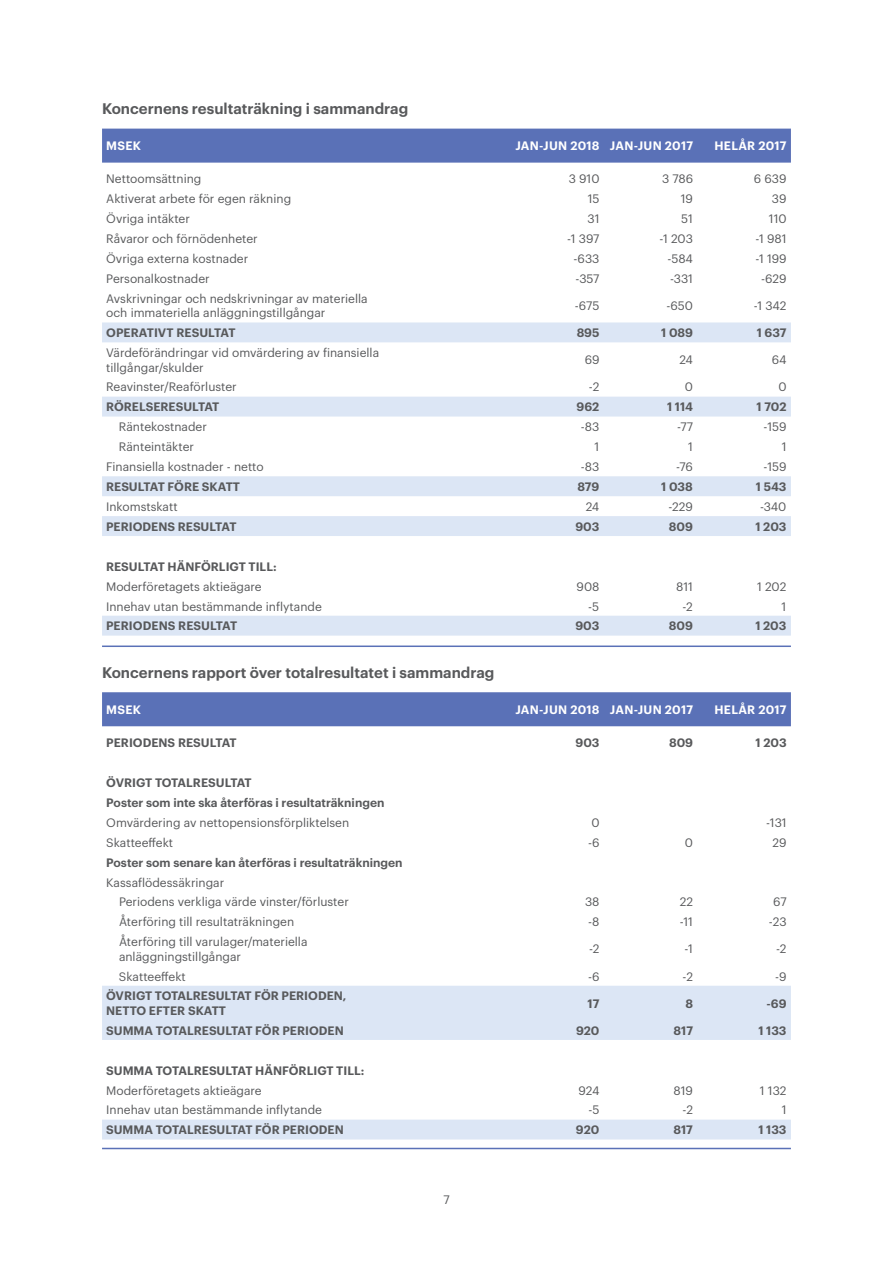
<style>
.page{position:relative;width:893px;height:1263px;background:#fff}
.page>*{position:absolute;margin:0;border:0;box-sizing:border-box;transform-origin:0 0}
.t1{font:600 15px "Graphik";color:#58595b}
.t2{font:12px/14.4px "Graphik";color:#58595b}
.t3{font:600 12px/20px "Graphik";color:#58595b}
.t4{font:600 12px "Graphik";letter-spacing:.02em;color:#fff}
</style>
<div class="page">
<div style="left:102px;top:129px;width:689px;height:34px;background:#5a71b7"></div>
<svg style="left:102px;top:322px;width:689px;height:314px"></svg>
<hr style="left:102px;top:645px;width:689px;height:2px;background:#5a71b7">
<div style="left:102px;top:692px;width:689px;height:34px;background:#5a71b7"></div>
<svg style="left:102px;top:986px;width:689px;height:153px"></svg>
<hr style="left:102px;top:1148px;width:689px;height:1px;background:#5a71b7">
<p class="t1" style="left:102px;top:97px;width:308px">Koncernens resultaträkning i sammandrag</p>
<p class="t4" style="left:106px;top:137px;width:36px">MSEK</p>
<p class="t4" style="left:515px;top:137px;width:179px">JAN-JUN 2018 JAN-JUN 2017</p>
<p class="t4" style="left:715px;top:137px;width:74px">HELÅR 2017</p>
<p class="t2" style="left:106px;top:171px;width:97px">Nettoomsättning</p>
<p class="t2" style="left:569px;top:171px;width:32px">3 910</p>
<p class="t2" style="left:662px;top:171px;width:33px">3 786</p>
<p class="t2" style="left:754px;top:171px;width:34px">6 639</p>
<p class="t2" style="left:106px;top:191px;width:186px">Aktiverat arbete för egen räkning</p>
<p class="t2" style="left:588px;top:191px;width:13px">15</p>
<p class="t2" style="left:681px;top:191px;width:14px">19</p>
<p class="t2" style="left:772px;top:191px;width:16px">39</p>
<p class="t2" style="left:106px;top:211px;width:85px">Övriga intäkter</p>
<p class="t2" style="left:588px;top:211px;width:13px">31</p>
<p class="t2" style="left:681px;top:211px;width:13px">51</p>
<p class="t2" style="left:769px;top:211px;width:19px">110</p>
<p class="t2" style="left:106px;top:231px;width:153px">Råvaror och förnödenheter</p>
<p class="t2" style="left:567px;top:231px;width:34px">-1 397</p>
<p class="t2" style="left:659px;top:231px;width:35px">-1 203</p>
<p class="t2" style="left:755px;top:231px;width:33px">-1 981</p>
<p class="t2" style="left:106px;top:251px;width:144px">Övriga externa kostnader</p>
<p class="t2" style="left:574px;top:251px;width:27px">-633</p>
<p class="t2" style="left:667px;top:251px;width:27px">-584</p>
<p class="t2" style="left:755px;top:251px;width:33px">-1 199</p>
<p class="t2" style="left:106px;top:270px;width:105px">Personalkostnader</p>
<p class="t2" style="left:576px;top:270px;width:25px">-357</p>
<p class="t2" style="left:670px;top:270px;width:24px">-331</p>
<p class="t2" style="left:761px;top:270px;width:27px">-629</p>
<p class="t2" style="left:106px;top:290px;width:263px">Avskrivningar och nedskrivningar av materiella och immateriella anläggningstillgångar</p>
<p class="t2" style="left:575px;top:298px;width:26px">-675</p>
<p class="t2" style="left:666px;top:298px;width:28px">-650</p>
<p class="t2" style="left:754px;top:298px;width:34px">-1 342</p>
<p class="t3" style="left:106px;top:322px;width:18px">Operativt</p>
<p class="t3" style="left:176px;top:322px;width:9px">resultat</p>
<p class="t3" style="left:577px;top:322px;width:24px">895</p>
<p class="t3" style="left:661px;top:322px;width:33px">1 089</p>
<p class="t3" style="left:757px;top:322px;width:31px">1 637</p>
<p class="t2" style="left:106px;top:345px;width:274px">Värdeförändringar vid omvärdering av finansiella tillgångar/skulder</p>
<p class="t2" style="left:585px;top:352px;width:16px">69</p>
<p class="t2" style="left:679px;top:352px;width:15px">24</p>
<p class="t2" style="left:772px;top:352px;width:16px">64</p>
<p class="t2" style="left:106px;top:379px;width:132px">Reavinster/Reaförluster</p>
<p class="t2" style="left:589px;top:379px;width:12px">-2</p>
<p class="t2" style="left:685px;top:379px;width:10px">0</p>
<p class="t2" style="left:778px;top:379px;width:10px">0</p>
<p class="t3" style="left:106px;top:396px;width:115px">RÖRELSERESULTAT</p>
<p class="t3" style="left:577px;top:396px;width:24px">962</p>
<p class="t3" style="left:667px;top:396px;width:27px">1 114</p>
<p class="t3" style="left:757px;top:396px;width:31px">1 702</p>
<p class="t2" style="left:119px;top:419px;width:89px">Räntekostnader</p>
<p class="t2" style="left:581px;top:419px;width:20px">-83</p>
<p class="t2" style="left:677px;top:419px;width:17px">-77</p>
<p class="t2" style="left:764px;top:419px;width:24px">-159</p>
<p class="t2" style="left:119px;top:439px;width:77px">Ränteintäkter</p>
<p class="t2" style="left:595px;top:439px;width:6px">1</p>
<p class="t2" style="left:688px;top:439px;width:6px">1</p>
<p class="t2" style="left:782px;top:439px;width:6px">1</p>
<p class="t2" style="left:106px;top:459px;width:159px">Finansiella kostnader - netto</p>
<p class="t2" style="left:581px;top:459px;width:20px">-83</p>
<p class="t2" style="left:676px;top:459px;width:18px">-76</p>
<p class="t2" style="left:764px;top:459px;width:24px">-159</p>
<p class="t3" style="left:106px;top:476px;width:135px">RESULTAT FÖRE SKATT</p>
<p class="t3" style="left:578px;top:476px;width:23px">879</p>
<p class="t3" style="left:661px;top:476px;width:33px">1 038</p>
<p class="t3" style="left:756px;top:476px;width:32px">1 543</p>
<p class="t2" style="left:106px;top:498px;width:73px">Inkomstskatt</p>
<p class="t2" style="left:586px;top:498px;width:15px">24</p>
<p class="t2" style="left:668px;top:498px;width:26px">-229</p>
<p class="t2" style="left:760px;top:498px;width:28px">-340</p>
<p class="t3" style="left:106px;top:515px;width:132px">PERIODENS RESULTAT</p>
<p class="t3" style="left:575px;top:515px;width:25px">903</p>
<p class="t3" style="left:669px;top:515px;width:25px">809</p>
<p class="t3" style="left:755px;top:515px;width:33px">1 203</p>
<p class="t3" style="left:106px;top:555px;width:172px">RESULTAT HÄNFÖRLIGT TILL:</p>
<p class="t2" style="left:106px;top:578px;width:157px">Moderföretagets aktieägare</p>
<p class="t2" style="left:577px;top:578px;width:24px">908</p>
<p class="t2" style="left:676px;top:578px;width:18px">811</p>
<p class="t2" style="left:757px;top:578px;width:31px">1 202</p>
<p class="t2" style="left:106px;top:598px;width:217px">Innehav utan bestämmande inflytande</p>
<p class="t2" style="left:588px;top:598px;width:13px">-5</p>
<p class="t2" style="left:682px;top:598px;width:12px">-2</p>
<p class="t2" style="left:782px;top:598px;width:6px">1</p>
<p class="t3" style="left:106px;top:615px;width:17px">Periodens</p>
<p class="t3" style="left:178px;top:615px;width:9px">resultat</p>
<p class="t3" style="left:575px;top:615px;width:25px">903</p>
<p class="t3" style="left:669px;top:615px;width:25px">809</p>
<p class="t3" style="left:755px;top:615px;width:33px">1 203</p>
<p class="t1" style="left:102px;top:661px;width:394px">Koncernens rapport över totalresultatet i sammandrag</p>
<p class="t4" style="left:106px;top:700px;width:36px">MSEK</p>
<p class="t4" style="left:515px;top:700px;width:179px">JAN-JUN 2018 JAN-JUN 2017</p>
<p class="t4" style="left:715px;top:700px;width:74px">HELÅR 2017</p>
<p class="t3" style="left:106px;top:732px;width:132px">PERIODENS RESULTAT</p>
<p class="t3" style="left:576px;top:732px;width:25px">903</p>
<p class="t3" style="left:669px;top:732px;width:25px">809</p>
<p class="t3" style="left:756px;top:732px;width:33px">1 203</p>
<p class="t3" style="left:106px;top:772px;width:280px">ÖVRIGT TOTALRESULTAT<br>Poster som inte ska återföras i resultaträkningen</p>
<p class="t2" style="left:106px;top:814px;width:245px">Omvärdering av nettopensionsförpliktelsen</p>
<p class="t2" style="left:591px;top:814px;width:10px">0</p>
<p class="t2" style="left:766px;top:814px;width:22px">-131</p>
<p class="t2" style="left:106px;top:834px;width:68px">Skatteeffekt</p>
<p class="t2" style="left:588px;top:834px;width:13px">-6</p>
<p class="t2" style="left:685px;top:834px;width:10px">0</p>
<p class="t2" style="left:772px;top:834px;width:16px">29</p>
<p class="t3" style="left:106px;top:851px;width:298px">Poster som senare kan återföras i resultaträkningen</p>
<p class="t2" style="left:119px;top:871px;width:231px;line-height:20px;text-indent:-13px">Kassaflödessäkringar<br>Periodens verkliga värde vinster/förluster</p>
<p class="t2" style="left:585px;top:894px;width:16px">38</p>
<p class="t2" style="left:680px;top:894px;width:15px">22</p>
<p class="t2" style="left:773px;top:894px;width:15px">67</p>
<p class="t2" style="left:119px;top:914px;width:177px">Återföring till resultaträkningen</p>
<p class="t2" style="left:588px;top:914px;width:13px">-8</p>
<p class="t2" style="left:680px;top:914px;width:15px">-11</p>
<p class="t2" style="left:769px;top:914px;width:19px">-23</p>
<p class="t2" style="left:119px;top:934px;width:190px">Återföring till varulager/materiella anläggningstillgångar</p>
<p class="t2" style="left:589px;top:941px;width:12px">-2</p>
<p class="t2" style="left:684px;top:941px;width:10px">-1</p>
<p class="t2" style="left:776px;top:941px;width:12px">-2</p>
<p class="t2" style="left:119px;top:968px;width:68px">Skatteeffekt</p>
<p class="t2" style="left:588px;top:968px;width:13px">-6</p>
<p class="t2" style="left:683px;top:968px;width:12px">-2</p>
<p class="t2" style="left:775px;top:968px;width:13px">-9</p>
<p class="t3" style="left:106px;top:988px;width:242px;line-height:14.4px">ÖVRIGT TOTALRESULTAT FÖR PERIODEN,<br>NETTO EFTER SKATT</p>
<p class="t3" style="left:588px;top:992px;width:13px">17</p>
<p class="t3" style="left:685px;top:992px;width:9px">8</p>
<p class="t3" style="left:767px;top:992px;width:21px">-69</p>
<p class="t3" style="left:106px;top:1019px;width:239px">SUMMA TOTALRESULTAT FÖR PERIODEN</p>
<p class="t3" style="left:576px;top:1019px;width:25px">920</p>
<p class="t3" style="left:673px;top:1019px;width:21px">817</p>
<p class="t3" style="left:758px;top:1019px;width:30px">1 133</p>
<p class="t3" style="left:106px;top:1059px;width:260px">SUMMA TOTALRESULTAT HÄNFÖRLIGT TILL:</p>
<p class="t2" style="left:106px;top:1082px;width:157px">Moderföretagets aktieägare</p>
<p class="t2" style="left:578px;top:1082px;width:23px">924</p>
<p class="t2" style="left:674px;top:1082px;width:21px">819</p>
<p class="t2" style="left:760px;top:1082px;width:28px">1 132</p>
<p class="t2" style="left:106px;top:1102px;width:217px">Innehav utan bestämmande inflytande</p>
<p class="t2" style="left:588px;top:1102px;width:13px">-5</p>
<p class="t2" style="left:682px;top:1102px;width:12px">-2</p>
<p class="t2" style="left:782px;top:1102px;width:6px">1</p>
<p class="t3" style="left:106px;top:1119px;width:239px">SUMMA TOTALRESULTAT FÖR PERIODEN</p>
<p class="t3" style="left:576px;top:1119px;width:25px">920</p>
<p class="t3" style="left:673px;top:1119px;width:21px">817</p>
<p class="t3" style="left:758px;top:1119px;width:30px">1 133</p>
<p class="t2" style="left:443px;top:1191px;width:8px">7</p>
</div>
